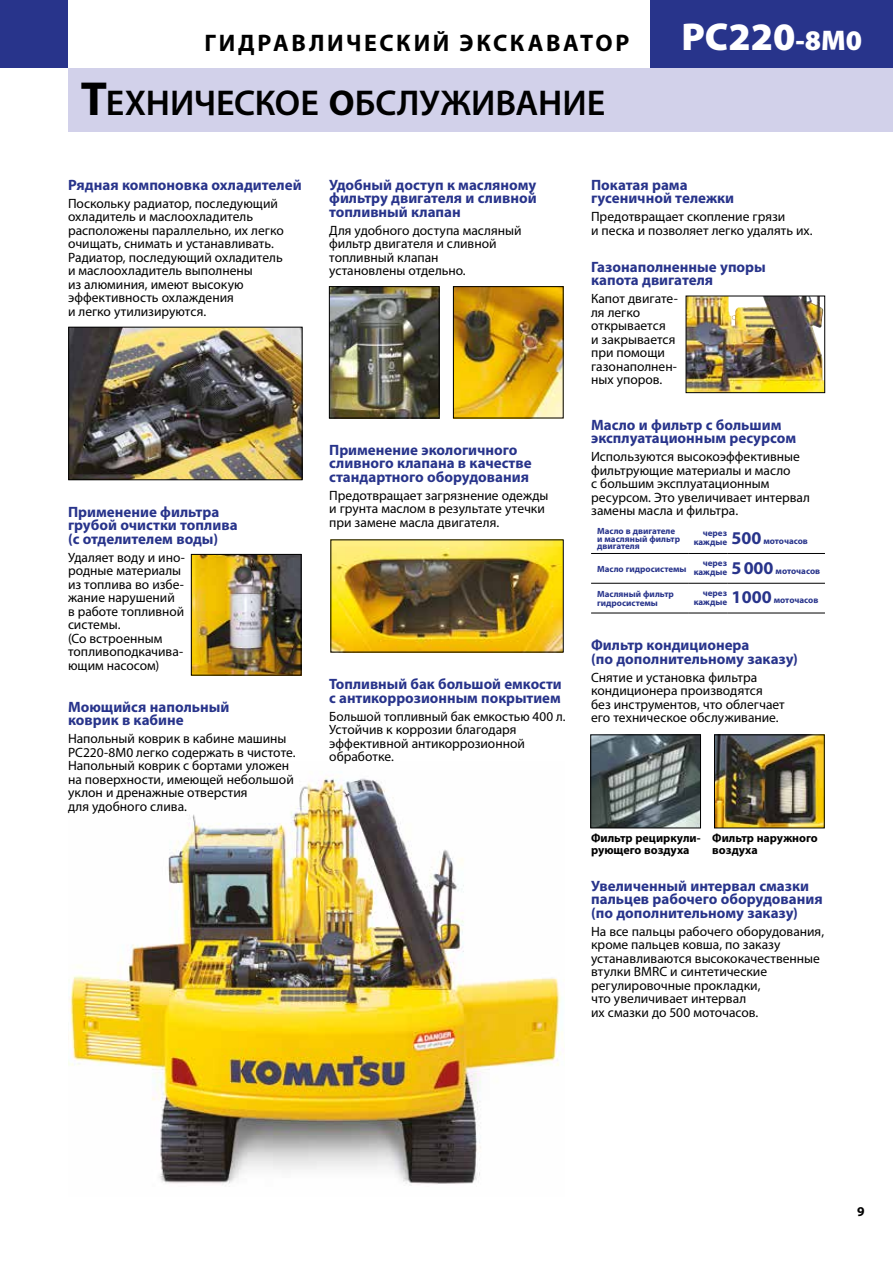
<style>
.page{position:relative;width:893px;height:1263px;background:#fff}
.page>*{position:absolute;margin:0;border:0;box-sizing:border-box;transform-origin:0 0}
.t1{font:900 39px "Myriad Pro";color:#fff}
.t2{font:600 36px "Myriad Pro";color:#000}
.t3{font:700 24px "Myriad Pro";letter-spacing:.11em;color:#000}
.t4{font:700 15px/13.5px "Myriad Pro";color:#28348b}
.t5{font:13.5px/13.5px "Myriad Pro";color:#000}
.t6{font:700 13.5px "Myriad Pro";color:#000}
.t7{font:700 12px/12px "Myriad Pro";color:#000}
.t8{font:700 9px/7.5px "Myriad Pro";color:#28348b}
.s1{font-size:28.5px}
.s2{font-weight:700;font-size:48px}
.s3{font-weight:700}
.s4{font-size:18px}
</style>
<div class="page">
<div style="left:651px;top:0;width:242px;height:68px;background:#28348b"></div>
<div style="left:68px;top:68px;width:825px;height:63px;background:#d2d1ea"></div>
<div style="left:0;top:0;width:68px;height:68px;background:#28348b"></div>
<img style="left:193px;top:556px;width:106px;height:117px">
<div style="left:191px;top:554px;width:110px;height:121px;border:1px solid #000"></div>
<img style="left:331px;top:288px;width:106px;height:128px">
<div style="left:329px;top:286px;width:110px;height:132px;border:1px solid #000"></div>
<img style="left:455px;top:288px;width:107px;height:128px">
<div style="left:453px;top:286px;width:111px;height:132px;border:1px solid #000"></div>
<img style="left:332px;top:541px;width:230px;height:109px">
<img style="left:592px;top:736px;width:107px;height:90px">
<div style="left:590px;top:734px;width:111px;height:94px;border:1px solid #000"></div>
<img style="left:716px;top:736px;width:107px;height:90px">
<div style="left:714px;top:734px;width:111px;height:94px;border:1px solid #000"></div>
<img style="left:688px;top:298px;width:135px;height:93px">
<div style="left:686px;top:296px;width:139px;height:97px;border:1px solid #000"></div>
<img style="left:68px;top:776px;width:495px;height:409px">
<img style="left:70px;top:329px;width:230px;height:149px">
<div style="left:68px;top:327px;width:234px;height:153px;border:1px solid #000"></div>
<hr style="left:591px;top:613px;width:98px;height:1px;background:#000">
<hr style="left:689px;top:613px;width:38px;height:1px;background:#000">
<hr style="left:727px;top:613px;width:98px;height:1px;background:#000">
<hr style="left:591px;top:553px;width:98px;height:1px;background:#000">
<hr style="left:689px;top:553px;width:38px;height:1px;background:#000">
<hr style="left:727px;top:553px;width:98px;height:1px;background:#000">
<hr style="left:591px;top:583px;width:98px;height:1px;background:#000">
<hr style="left:689px;top:583px;width:38px;height:1px;background:#000">
<hr style="left:727px;top:583px;width:98px;height:1px;background:#000">
<h3 class="t3" style="left:205px;top:29px;width:426px">ГИДРАВЛИЧЕСКИЙ ЭКСКАВАТОР</h3>
<h1 class="t1" style="left:681px;top:11px;width:182px">PC220<span class="s1">-8M0</span></h1>
<h2 class="t2" style="left:81px;top:83px;width:526px"><span class="s2">Т</span>ехническое <span class="s3">о</span>бслуживание</h2>
<p class="t4" style="left:68px;top:178px;width:235px">Рядная компоновка охладителей</p>
<p class="t5" style="left:68px;top:196px;width:217px">Поскольку радиатор, последующий охладитель и маслоохладитель расположены параллельно, их легко очищать, снимать и устанавливать.<br>Радиатор, последующий охладитель и маслоохладитель выполнены<br>из алюминия, имеют высокую эффективность охлаждения<br>и легко утилизируются.</p>
<p class="t4" style="left:68px;top:505px;width:171px">Применение фильтра грубой очистки топлива (с отделителем воды)</p>
<p class="t5" style="left:68px;top:550px;width:118px">Удаляет воду и ино&shy;родные материалы из топлива во избе&shy;жание нарушений<br>в работе топливной системы.<br>(Со встроенным топливоподкачива&shy;ющим насосом)</p>
<p class="t4" style="left:68px;top:700px;width:163px">Моющийся напольный коврик в кабине</p>
<p class="t5" style="left:68px;top:732px;width:229px">Напольный коврик в кабине машины<br>PC220-8M0 легко содержать в чистоте.<br>Напольный коврик с бортами уложен на поверхности, имеющей небольшой уклон и дренажные отверстия<br>для удобного слива.</p>
<p class="t4" style="left:329px;top:178px;width:209px;text-align:justify">Удобный доступ к масляному фильтру двигателя и сливной топливный клапан</p>
<p class="t5" style="left:329px;top:223px;width:194px">Для удобного доступа масляный фильтр двигателя и сливной топливный клапан<br>установлены отдельно.</p>
<p class="t4" style="left:329px;top:443px;width:204px">Применение экологичного сливного клапана в качестве стандартного оборудования</p>
<p class="t5" style="left:329px;top:488px;width:221px">Предотвращает загрязнение одежды и грунта маслом в результате утечки при замене масла двигателя.</p>
<p class="t4" style="left:329px;top:678px;width:234px">Топливный бак большой емкости с антикоррозионным покрытием</p>
<p class="t5" style="left:329px;top:709px;width:238px">Большой топливный бак емкостью 400 л.<br>Устойчив к коррозии благодаря эффективной антикоррозионной обработке.</p>
<p class="t4" style="left:591px;top:178px;width:144px">Покатая рама гусеничной тележки</p>
<p class="t5" style="left:591px;top:210px;width:223px">Предотвращает скопление грязи<br>и песка и позволяет легко удалять их.</p>
<p class="t4" style="left:591px;top:260px;width:176px">Газонаполненные упоры капота двигателя</p>
<p class="t5" style="left:591px;top:292px;width:88px">Капот двигате&shy;ля легко открывается<br>и закрывается при помощи газонаполнен&shy;ных упоров.</p>
<p class="t4" style="left:591px;top:418px;width:207px">Масло и фильтр с большим эксплуатационным ресурсом</p>
<p class="t5" style="left:591px;top:450px;width:220px">Используются высокоэффективные фильтрующие материалы и масло<br>с большим эксплуатационным ресурсом. Это увеличивает интервал замены масла и фильтра.</p>
<p class="t8" style="left:597px;top:528px;width:84px">Масло в двигателе и масляный фильтр двигателя</p>
<p class="t8" style="left:694px;top:529px;width:116px;line-height:7.9px;text-indent:9px">через<br>каждые <span class="s4">500</span> моточасов</p>
<p class="t8" style="left:597px;top:565px;width:91px">Масло гидросистемы</p>
<p class="t8" style="left:694px;top:559px;width:128px;text-indent:9px">через<br>каждые <span class="s4">5000</span> моточасов</p>
<p class="t8" style="left:597px;top:590px;width:78px;line-height:9px">Масляный фильтр гидросистемы</p>
<p class="t8" style="left:694px;top:589px;width:126px;line-height:7.9px;text-indent:9px">через<br>каждые <span class="s4">1000</span> моточасов</p>
<p class="t4" style="left:591px;top:638px;width:208px">Фильтр кондиционера<br>(по дополнительному заказу)</p>
<p class="t5" style="left:591px;top:670px;width:195px">Снятие и установка фильтра кондиционера производятся без инструментов, что облегчает его техническое обслуживание.</p>
<p class="t7" style="left:591px;top:832px;width:111px">Фильтр рециркули&shy;рующего воздуха</p>
<p class="t7" style="left:712px;top:832px;width:107px">Фильтр наружного воздуха</p>
<p class="t4" style="left:591px;top:879px;width:233px">Увеличенный интервал смазки пальцев рабочего оборудования (по дополнительному заказу)</p>
<p class="t5" style="left:591px;top:924px;width:235px">На все пальцы рабочего оборудования, кроме пальцев ковша, по заказу устанавливаются высококачественные втулки BMRC и синтетические регулировочные прокладки,<br>что увеличивает интервал<br>их смазки до 500 моточасов.</p>
<p class="t6" style="left:857px;top:1204px;width:9px">9</p>
</div>
